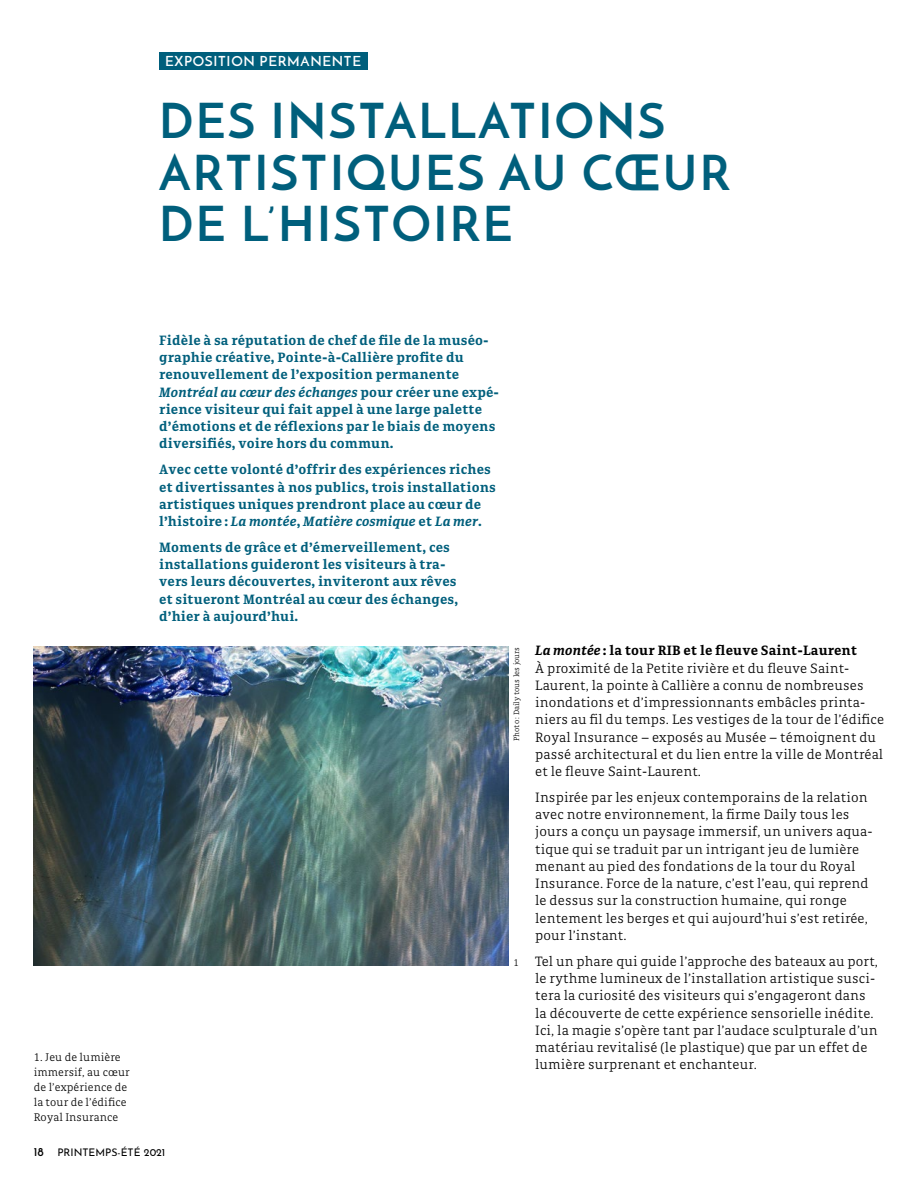
<style>
.page{position:relative;width:918px;height:1188px;background:#fff}
.page>*{position:absolute;margin:0;border:0;box-sizing:border-box;transform-origin:0 0}
.t1{font:700 48px/51.8px "Josefin Sans";letter-spacing:.05em;color:#005f7c}
.t2{font:300 14.7px/17.2px "Gak Serif";letter-spacing:.01em;color:#000}
.t3{font:700 14.7px/17.2px "Gak Serif";letter-spacing:.01em;color:#005f7c}
.t4{font:600 14.1px "Josefin Sans";letter-spacing:.05em;color:#fff}
.t5{font:300 12px/15.1px "Gak Serif";letter-spacing:.01em;color:#000}
.t6{font:10.5px "Josefin Sans";color:#000}
.t7{font:300 10.5px "Gak Serif";color:#000}
.t8{font:300 8.25px "Gak Serif";letter-spacing:.01em;color:#000}
.s1{font-style:italic}
.s2{font-weight:700;font-size:12px}
.s3{font-weight:700;font-style:italic}
.s4{font-weight:700}
</style>
<div class="page">
<div style="left:159px;top:52px;width:209px;height:17px;background:#005f7c"></div>
<img style="left:34px;top:647px;width:474px;height:319px">
<p class="t4" style="left:165px;top:52px;width:197px">EXPOSITION PERMANENTE</p>
<h1 class="t1" style="left:159px;top:95px;width:573px">DES INSTALLATIONS<br>ARTISTIQUES AU CŒUR<br>DE L’HISTOIRE</h1>
<p class="t3" style="left:159px;top:332px;width:342px">Fidèle à sa réputation de chef de file de la muséo&shy;graphie créative, Pointe-à-Callière profite du renouvellement de l’exposition permanente <span class="s1">Montréal au cœur des échanges</span> pour créer une expé&shy;rience visiteur qui fait appel à une large palette d’émotions et de réflexions par le biais de moyens diversifiés, voire hors du commun.</p>
<p class="t3" style="left:159px;top:461px;width:338px">Avec cette volonté d’offrir des expériences riches et divertissantes à nos publics, trois installations artistiques uniques prendront place au cœur de l’histoire : <span class="s1">La montée</span>, <span class="s1">Matière cosmique</span> et <span class="s1">La mer</span>.</p>
<p class="t3" style="left:159px;top:539px;width:301px">Moments de grâce et d’émerveillement, ces installations guideront les visiteurs à tra&shy;vers leurs découvertes, inviteront aux rêves et situeront Montréal au cœur des échanges, d’hier à aujourd’hui.</p>
<p class="t5" style="left:34px;top:1050px;width:97px">1. Jeu de lumière immersif, au cœur de l’expérience de la tour de l’édifice<br>Royal Insurance</p>
<p class="t6" style="left:34px;top:1143px;width:133px"><span class="s2">18</span> PRINTEMPS-ÉTÉ 2021</p>
<p class="t8" style="left:512px;top:741px;width:96px;rotate:-90deg">Photo : Daily tous les jours</p>
<p class="t7" style="left:514px;top:957px;width:7px">1</p>
<p class="t2" style="left:535px;top:642px;width:351px"><span class="s3">La montée</span> <span class="s4">: la tour RIB et le fleuve Saint-Laurent<br></span>À proximité de la Petite rivière et du fleuve Saint-Laurent, la pointe à Callière a connu de nombreuses inondations et d’impressionnants embâcles printa&shy;niers au fil du temps. Les vestiges de la tour de l’édifice Royal Insurance – exposés au Musée – témoignent du passé architectural et du lien entre la ville de Montréal et le fleuve Saint-Laurent.</p>
<p class="t2" style="left:535px;top:789px;width:339px">Inspirée par les enjeux contemporains de la relation avec notre environnement, la firme Daily tous les jours a conçu un paysage immersif, un univers aqua&shy;tique qui se traduit par un intrigant jeu de lumière menant au pied des fondations de la tour du Royal Insurance. Force de la nature, c’est l’eau, qui reprend le dessus sur la construction humaine, qui ronge lentement les berges et qui aujourd’hui s’est retirée, pour l’instant.</p>
<p class="t2" style="left:535px;top:953px;width:344px">Tel un phare qui guide l’approche des bateaux au port, le rythme lumineux de l’installation artistique susci&shy;tera la curiosité des visiteurs qui s’engageront dans la découverte de cette expérience sensorielle inédite.<br>Ici, la magie s’opère tant par l’audace sculpturale d’un matériau revitalisé (le plastique) que par un effet de lumière surprenant et enchanteur.</p>
</div>
